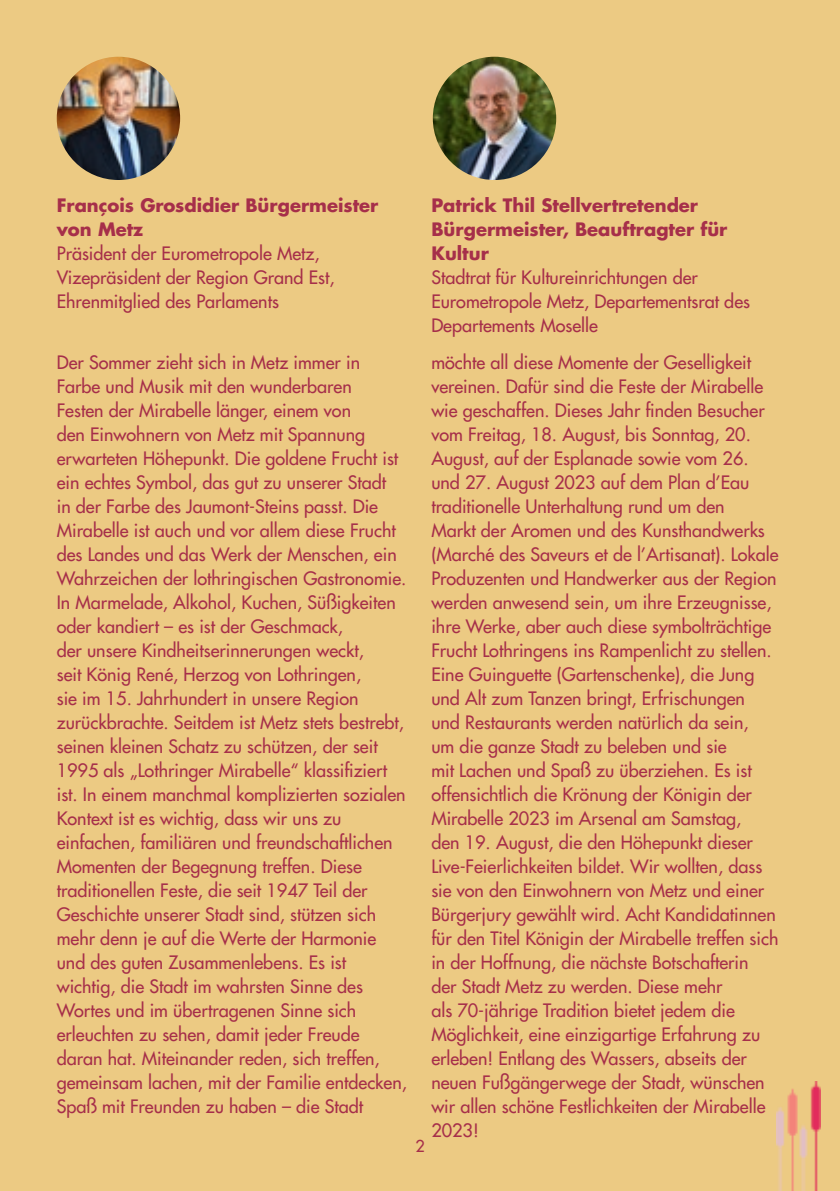
<style>
.page{position:relative;width:840px;height:1191px;background:#fff}
.page>*{position:absolute;margin:0;border:0;box-sizing:border-box;transform-origin:0 0}
.t1{font:18px/24px "Futura LT";color:#a62f4a}
.t2{font:700 18px/24px "Futura LT";color:#a62f4a}
.t3{font:16px "Futura LT";color:#a62f4a}
</style>
<div class="page">
<div style="left:0;top:0;width:839px;height:1191px;background:#ecca83"></div>
<img style="left:57px;top:57px;width:123px;height:123px;border-radius:62px">
<img style="left:432px;top:57px;width:124px;height:123px;border-radius:62px">
<img style="left:776px;top:1081px;width:43px;height:110px">
<img style="left:839px;top:775px;width:1px;height:266px">
<p class="t2" style="left:57px;top:193px;width:323px">François Grosdidier Bürgermeister von Metz</p>
<p class="t1" style="left:57px;top:242px;width:279px">Präsident der Eurometropole Metz,<br>Vizepräsident der Region Grand Est,<br>Ehrenmitglied des Parlaments</p>
<p class="t2" style="left:431px;top:193px;width:297px">Patrick Thil Stellvertretender<br>Bürgermeister, Beauftragter für<br>Kultur</p>
<p class="t1" style="left:431px;top:266px;width:320px">Stadtrat für Kultureinrichtungen der<br>Eurometropole Metz, Departementsrat des<br>Departements Moselle</p>
<p class="t1" style="left:57px;top:350px;width:351px">Der Sommer zieht sich in Metz immer in Farbe und Musik mit den wunderbaren<br>Festen der Mirabelle länger, einem von<br>den Einwohnern von Metz mit Spannung erwarteten Höhepunkt. Die goldene Frucht ist ein echtes Symbol, das gut zu unserer Stadt<br>in der Farbe des Jaumont-Steins passt. Die Mirabelle ist auch und vor allem diese Frucht des Landes und das Werk der Menschen, ein Wahrzeichen der lothringischen Gastronomie.<br>In Marmelade, Alkohol, Kuchen, Süßigkeiten oder kandiert – es ist der Geschmack,<br>der unsere Kindheitserinnerungen weckt,<br>seit König René, Herzog von Lothringen,<br>sie im 15. Jahrhundert in unsere Region zurückbrachte. Seitdem ist Metz stets bestrebt, seinen kleinen Schatz zu schützen, der seit 1995 als „Lothringer Mirabelle“ klassifiziert ist. In einem manchmal komplizierten sozialen Kontext ist es wichtig, dass wir uns zu einfachen, familiären und freundschaftlichen Momenten der Begegnung treffen. Diese traditionellen Feste, die seit 1947 Teil der Geschichte unserer Stadt sind, stützen sich mehr denn je auf die Werte der Harmonie und des guten Zusammenlebens. Es ist wichtig, die Stadt im wahrsten Sinne des Wortes und im übertragenen Sinne sich erleuchten zu sehen, damit jeder Freude daran hat. Miteinander reden, sich treffen, gemeinsam lachen, mit der Familie entdecken, Spaß mit Freunden zu haben – die Stadt</p>
<p class="t1" style="left:431px;top:350px;width:348px">möchte all diese Momente der Geselligkeit vereinen. Dafür sind die Feste der Mirabelle wie geschaffen. Dieses Jahr finden Besucher vom Freitag, 18. August, bis Sonntag, 20.<br>August, auf der Esplanade sowie vom 26. und 27. August 2023 auf dem Plan d’Eau traditionelle Unterhaltung rund um den<br>Markt der Aromen und des Kunsthandwerks (Marché des Saveurs et de l’Artisanat). Lokale Produzenten und Handwerker aus der Region werden anwesend sein, um ihre Erzeugnisse, ihre Werke, aber auch diese symbolträchtige Frucht Lothringens ins Rampenlicht zu stellen.<br>Eine Guinguette (Gartenschenke), die Jung und Alt zum Tanzen bringt, Erfrischungen<br>und Restaurants werden natürlich da sein,<br>um die ganze Stadt zu beleben und sie<br>mit Lachen und Spaß zu überziehen. Es ist offensichtlich die Krönung der Königin der Mirabelle 2023 im Arsenal am Samstag,<br>den 19. August, die den Höhepunkt dieser Live-Feierlichkeiten bildet. Wir wollten, dass sie von den Einwohnern von Metz und einer Bürgerjury gewählt wird. Acht Kandidatinnen für den Titel Königin der Mirabelle treffen sich in der Hoffnung, die nächste Botschafterin<br>der Stadt Metz zu werden. Diese mehr<br>als 70-jährige Tradition bietet jedem die Möglichkeit, eine einzigartige Erfahrung zu erleben! Entlang des Wassers, abseits der neuen Fußgängerwege der Stadt, wünschen wir allen schöne Festlichkeiten der Mirabelle 2023!</p>
<p class="t3" style="left:415px;top:1135px;width:11px">2</p>
</div>
